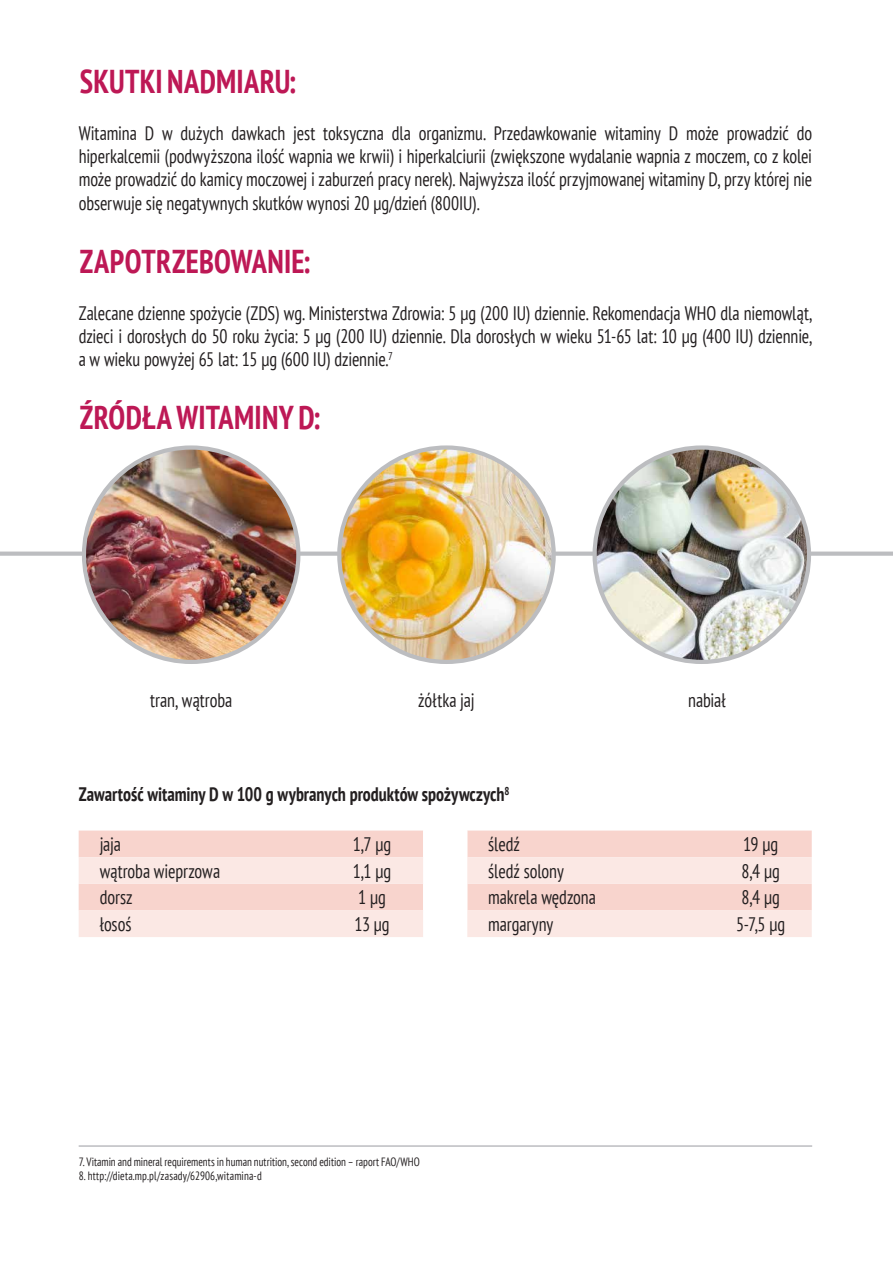
<style>
.page{position:relative;width:893px;height:1263px;background:#fff}
.page>*{position:absolute;margin:0;border:0;box-sizing:border-box;transform-origin:0 0}
.t1{font:700 condensed 33px "PT Sans";letter-spacing:.01em;color:#bd1855;scale:.92 1}
.t2{font:condensed 19.5px/23.4px "PT Sans";letter-spacing:-.005em;color:#231f20;text-align:justify;scale:.92 1}
.t3{font:700 condensed 19.5px "PT Sans";color:#231f20;scale:.92 1}
.t4{font:condensed 12px "PT Sans";color:#231f20;scale:.92 1}
</style>
<div class="page">
<div style="left:0;top:551px;width:893px;height:5px;background:#bcbdc0"></div>
<img style="left:340px;top:450px;width:213px;height:212px">
<img style="left:84px;top:447px;width:214px;height:215px;border-radius:107px">
<img style="left:595px;top:447px;width:214px;height:215px;border-radius:106px">
<hr style="left:79px;top:1145px;width:733px;height:2px;background:#bcbdc0">
<svg style="left:79px;top:830px;width:733px;height:107px;background:#f9e0db"></svg>
<p class="t1" style="left:80px;top:59px;width:237px">SKUTKI NADMIARU:</p>
<p class="t2" style="left:79px;top:121px;width:799px">Witamina D w dużych dawkach jest toksyczna dla organizmu. Przedawkowanie witaminy D może prowadzić do hiperkalcemii (podwyższona ilość wapnia we krwii) i hiperkalciurii (zwiększone wydalanie wapnia z moczem, co z kolei może prowadzić do kamicy moczowej i zaburzeń pracy nerek). Najwyższa ilość przyjmowanej witaminy D, przy której nie obserwuje się negatywnych skutków wynosi 20 µg/dzień (800IU).</p>
<p class="t1" style="left:80px;top:239px;width:252px">ZAPOTRZEBOWANIE:</p>
<p class="t2" style="left:79px;top:301px;width:799px">Zalecane dzienne spożycie (ZDS) wg. Ministerstwa Zdrowia: 5 µg (200 IU) dziennie. Rekomendacja WHO dla niemowląt, dzieci i dorosłych do 50 roku życia: 5 µg (200 IU) dziennie. Dla dorosłych w wieku 51-65 lat: 10 µg (400 IU) dziennie, a w wieku powyżej 65 lat: 15 µg (600 IU) dziennie.<sup>7</sup></p>
<p class="t1" style="left:80px;top:396px;width:263px">ŹRÓDŁA WITAMINY D:</p>
<p class="t2" style="left:150px;top:688px;width:91px">tran, wątroba</p>
<p class="t2" style="left:418px;top:688px;width:63px">żółtka jaj</p>
<p class="t2" style="left:688px;top:688px;width:42px">nabiał</p>
<p class="t3" style="left:79px;top:781px;width:470px">Zawartość witaminy D w 100 g wybranych produktów spożywczych<sup>8</sup></p>
<p class="t2" style="left:100px;top:832px;width:25px">jaja</p>
<p class="t2" style="left:353px;top:832px;width:43px">1,7 µg</p>
<p class="t2" style="left:488px;top:832px;width:36px">śledź</p>
<p class="t2" style="left:743px;top:832px;width:40px">19 µg</p>
<p class="t2" style="left:100px;top:859px;width:133px">wątroba wieprzowa</p>
<p class="t2" style="left:353px;top:859px;width:43px">1,1 µg</p>
<p class="t2" style="left:488px;top:859px;width:83px">śledź solony</p>
<p class="t2" style="left:742px;top:859px;width:43px">8,4 µg</p>
<p class="t2" style="left:100px;top:885px;width:37px">dorsz</p>
<p class="t2" style="left:358px;top:885px;width:32px">1 µg</p>
<p class="t2" style="left:488px;top:885px;width:118px">makrela wędzona</p>
<p class="t2" style="left:742px;top:885px;width:43px">8,4 µg</p>
<p class="t2" style="left:100px;top:912px;width:36px">łosoś</p>
<p class="t2" style="left:354px;top:912px;width:40px">13 µg</p>
<p class="t2" style="left:488px;top:912px;width:72px">margaryny</p>
<p class="t2" style="left:736px;top:912px;width:55px">5-7,5 µg</p>
<p class="t4" style="left:79px;top:1154px;width:372px">7. Vitamin and mineral requirements in human nutrition, second edition – raport FAO/WHO</p>
<p class="t4" style="left:79px;top:1168px;width:201px">8. http://dieta.mp.pl/zasady/62906,witamina-d</p>
</div>
